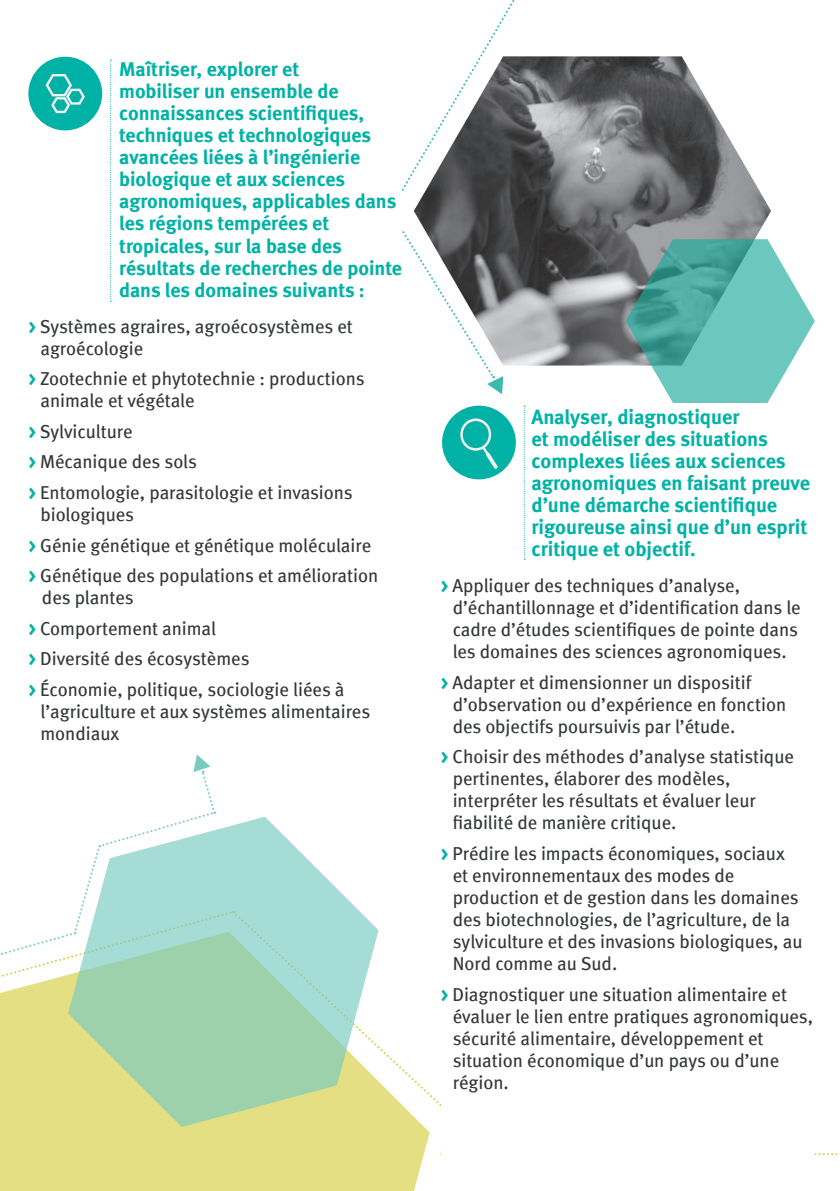
<style>
.page{position:relative;width:840px;height:1191px;background:#fff}
.page>*{position:absolute;margin:0;border:0;box-sizing:border-box;transform-origin:0 0}
.t1{font:20.4px/22px "Meta Bold LF";color:#00b2a5}
.t2{font:20px/22px "Meta Bold LF";color:#00b2a5}
.t3{font:18.8px/22px "Meta Book LF";color:#343737}
.s1{font-family:"Meta Bold LF";color:#00b2a5}
</style>
<div class="page">
<div style="left:0;top:989px;width:429px;height:202px;background:#e5df83"></div>
<img style="left:524px;top:56px;width:246px;height:309px">
<svg style="left:625px;top:239px;width:189px;height:164px"></svg>
<svg style="left:378px;top:930px;width:62px;height:186px"></svg>
<svg style="left:68px;top:816px;width:310px;height:311px;background:#b7dbb9"></svg>
<svg style="left:402px;top:0;width:122px;height:394px"></svg>
<div style="left:28px;top:57px;width:74px;height:73px;background:#00b2a5;border-radius:50%"></div>
<svg style="left:45px;top:74px;width:40px;height:39px"></svg>
<svg style="left:110px;top:60px;width:1px;height:241px"></svg>
<svg style="left:523px;top:406px;width:3px;height:154px"></svg>
<div style="left:442px;top:406px;width:73px;height:73px;background:#00b2a5;border-radius:50%"></div>
<svg style="left:460px;top:418px;width:37px;height:51px"></svg>
<svg style="left:1px;top:754px;width:233px;height:235px"></svg>
<p class="t2" style="left:119px;top:58px;width:284px">Maîtriser, explorer et<br>mobiliser un ensemble de connaissances scientifiques, techniques et technologiques avancées liées à l’ingénierie biologique et aux sciences agronomiques, applicables dans les régions tempérées et tropicales, sur la base des résultats de recherches de pointe dans les domaines suivants :</p>
<p class="t3" style="left:40px;top:315px;width:314px;text-indent:-12px"><span class="s1">&gt;</span> Systèmes agraires, agroécosystèmes et agroécologie</p>
<p class="t3" style="left:40px;top:367px;width:325px;text-indent:-12px"><span class="s1">&gt;</span> Zootechnie et phytotechnie : productions animale et végétale</p>
<p class="t3" style="left:28px;top:416px;width:326px;line-height:30.6px"><span class="s1">&gt;</span> Sylviculture<br><span class="s1">&gt;</span> Mécanique des sols<br><span class="s1">&gt;</span> Entomologie, parasitologie et invasions</p>
<p class="t3" style="left:28px;top:499px;width:351px;line-height:30.6px;text-indent:12px">biologiques<br><span class="s1">&gt;</span> Génie génétique et génétique moléculaire <span class="s1">&gt;</span> Génétique des populations et amélioration</p>
<p class="t3" style="left:28px;top:582px;width:317px;line-height:30.6px;text-indent:14px">des plantes<br><span class="s1">&gt;</span> Comportement animal<br><span class="s1">&gt;</span> Diversité des écosystèmes<br><span class="s1">&gt;</span> Économie, politique, sociologie liées à</p>
<p class="t3" style="left:40px;top:700px;width:331px">l’agriculture et aux systèmes alimentaires mondiaux</p>
<p class="t1" style="left:531px;top:406px;width:280px">Analyser, diagnostiquer<br>et modéliser des situations complexes liées aux sciences agronomiques en faisant preuve d’une démarche scientifique rigoureuse ainsi que d’un esprit critique et objectif.</p>
<p class="t3" style="left:452px;top:574px;width:349px;text-indent:-12px"><span class="s1">&gt;</span> Appliquer des techniques d’analyse, d’échantillonnage et d’identification dans le cadre d’études scientifiques de pointe dans les domaines des sciences agronomiques.</p>
<p class="t3" style="left:452px;top:671px;width:335px;text-indent:-12px"><span class="s1">&gt;</span> Adapter et dimensionner un dispositif d’observation ou d’expérience en fonction des objectifs poursuivis par l’étude.</p>
<p class="t3" style="left:452px;top:746px;width:342px;text-indent:-12px"><span class="s1">&gt;</span> Choisir des méthodes d’analyse statistique pertinentes, élaborer des modèles, interpréter les résultats et évaluer leur fiabilité de manière critique.</p>
<p class="t3" style="left:452px;top:842px;width:351px;text-indent:-12px"><span class="s1">&gt;</span> Prédire les impacts économiques, sociaux et environnementaux des modes de production et de gestion dans les domaines des biotechnologies, de l’agriculture, de la sylviculture et des invasions biologiques, au Nord comme au Sud.</p>
<p class="t3" style="left:452px;top:983px;width:362px;text-indent:-12px"><span class="s1">&gt;</span> Diagnostiquer une situation alimentaire et évaluer le lien entre pratiques agronomiques, sécurité alimentaire, développement et situation économique d’un pays ou d’une région.</p>
</div>
